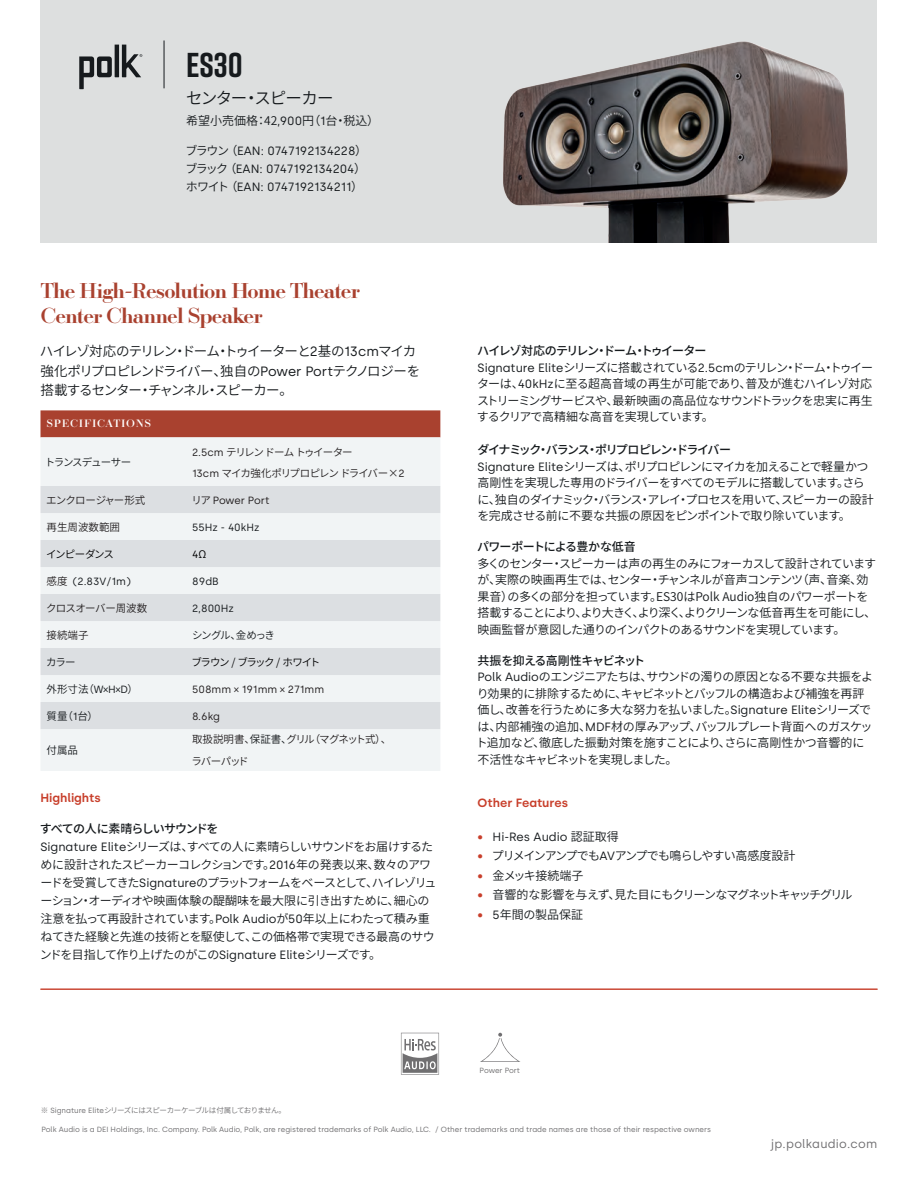
<style>
.page{position:relative;width:918px;height:1188px;background:#fff}
.page>*{position:absolute;margin:0;border:0;box-sizing:border-box;transform-origin:0 0}
.t1{font:700 34.5px "Rift";color:#161a1d}
.t2{font:500 21px/25.5px "Ratio Modern";letter-spacing:-.045em;color:#a9412f}
.t3{font:16.5px "Source Han Sans JP";letter-spacing:-.075em;color:#161a1d}
.t4{font:13.5px/19.5px "Source Han Sans JP";letter-spacing:-.085em;color:#161a1d}
.t5{font:12px/16.5px "Source Han Sans JP";letter-spacing:-.06em;color:#161a1d}
.t6{font:12px/18px "Silka";color:#161a1d;text-align:justify}
.t7{font:12px "Source Han Sans JP";color:#161a1d}
.t8{font:12px "Source Han Sans JP";letter-spacing:-.08em;color:#161a1d}
.t9{font:600 12px "Silka";color:#c83f2b}
.t10{font:12px "Silka";letter-spacing:.025em;color:#706f71}
.t11{font:500 12px "Source Han Sans JP";letter-spacing:-.055em;color:#161a1d}
.t12{font:12px "Source Han Sans JP";letter-spacing:-.03em;color:#161a1d}
.t13{font:10.5px/21.6px "Source Han Sans JP";letter-spacing:-.065em;color:#231f20}
.t14{font:10.5px/21.6px "Source Han Sans JP";letter-spacing:-.1em;color:#231f20}
.t15{font:10.5px "Silka";color:#231f20}
.t16{font:10.5px "Silka";color:#161a1d}
.t17{font:10.5px "Source Han Sans JP";letter-spacing:-.08em;color:#161a1d}
.t18{font:500 10.5px "Ratio Modern";letter-spacing:.07em;color:#fff}
.t19{font:10.5px "Source Han Sans JP";letter-spacing:-.125em;color:#000001}
.t20{font:10.5px "Source Han Sans JP";letter-spacing:-.1em;color:#161a1d}
.t21{font:10.5px "Source Han Sans JP";letter-spacing:-.12em;color:#161a1d}
.t22{font:10.5px "Source Han Sans JP";color:#231f20}
.t23{font:10.5px "Source Han Sans JP";letter-spacing:-.105em;color:#000001}
.t24{font:10.5px "Silka";color:#000001}
.t25{font:7.5px "Silka";color:#706f71}
.t26{font:7.5px "Source Han Sans JP";letter-spacing:-.07em;color:#706f71}
.s1{font-family:"Silka"}
.s2{font-family:"Source Han Sans JP"}
.s3{font-family:"Source Han Sans JP";color:#231f20}
.s4{color:#161a1d}
.s5{font-weight:500}
.s6{color:#c83f2b}
.s7{font-family:"Silka";color:#c83f2b}
.s8{font-family:"Silka";font-weight:600;color:#c83f2b}
</style>
<div class="page">
<div style="left:40px;top:0;width:838px;height:243px;background:#dddfdf"></div>
<svg style="left:79px;top:45px;width:63px;height:44px"></svg>
<hr style="left:164px;top:40px;width:1px;height:48px;background:#161a1d">
<img style="left:503px;top:41px;width:345px;height:202px">
<svg style="left:401px;top:1033px;width:38px;height:42px"></svg>
<svg style="left:480px;top:1033px;width:41px;height:29px"></svg>
<div style="left:40px;top:410px;width:400px;height:27px;background:#a9412f"></div>
<div style="left:40px;top:437px;width:400px;height:334px;background:#f1f4f5"></div>
<svg style="left:40px;top:486px;width:400px;height:243px;fill:#dcdfe2"></svg>
<hr style="left:40px;top:989px;width:838px;height:1px;background:#c83f2b">
<h1 class="t1" style="left:186px;top:41px;width:58px">ES30</h1>
<h3 class="t3" style="left:186px;top:89px;width:149px">センター・スピーカー</h3>
<p class="t7" style="left:186px;top:114px;width:194px">希望小売価格：42<span class="s1">,900</span>円（<span class="s1">1</span>台・税込）</p>
<p class="t6" style="left:185px;top:142px;width:183px"><span class="s2">ブラウン （</span>EAN: 0747192134228<span class="s2">）ブラック （</span>EAN: 0747192134204<span class="s2">）ホワイト （</span>EAN: 0747192134211<span class="s2">）</span></p>
<h2 class="t2" style="left:40px;top:276px;width:321px">The High-Resolution Home Theater<br>Center Channel Speaker</h2>
<p class="t4" style="left:40px;top:342px;width:382px">ハイレゾ対応のテリレン・ドーム・トゥイーターと<span class="s1">2</span>基の<span class="s1">13cm</span>マイカ強化ポリプロピレンドライバー、独自の<span class="s1">Power Port</span>テクノロジーを搭載するセンター・チャンネル・スピーカー。</p>
<p class="t18" style="left:46px;top:416px;width:106px">SPECIFICATIONS</p>
<p class="t20" style="left:45px;top:456px;width:88px">トランスデューサー</p>
<p class="t14" style="left:192px;top:441px;width:214px"><span class="s1">2.5cm</span> テリレン ドームトゥイーター<br><span class="s1">13cm</span> マイカ強化ポリプロピレンドライバー×<span class="s1">2</span></p>
<p class="t13" style="left:46px;top:489px;width:101px">エンクロージャー形式</p>
<p class="t15" style="left:191px;top:495px;width:80px"><span class="s2">リア</span> Power Port</p>
<p class="t22" style="left:46px;top:521px;width:75px">再生周波数範囲</p>
<p class="t16" style="left:192px;top:522px;width:69px">55Hz - 40kHz</p>
<p class="t23" style="left:46px;top:548px;width:69px">インピーダンス</p>
<p class="t24" style="left:192px;top:549px;width:16px">4<span class="s2">Ω</span></p>
<p class="t16" style="left:46px;top:576px;width:86px"><span class="s3">感度</span> (2.83V/1m)</p>
<p class="t16" style="left:192px;top:576px;width:28px">89dB</p>
<p class="t13" style="left:46px;top:597px;width:103px">クロスオーバー周波数</p>
<p class="t16" style="left:192px;top:603px;width:43px">2,800Hz</p>
<p class="t13" style="left:46px;top:624px;width:43px">接続端子</p>
<p class="t21" style="left:192px;top:629px;width:85px">シングル、金めっき</p>
<p class="t17" style="left:46px;top:656px;width:31px">カラー</p>
<p class="t19" style="left:192px;top:656px;width:130px">ブラウン / ブラック / ホワイト</p>
<p class="t17" style="left:46px;top:684px;width:93px">外形寸法（<span class="s1">W×H×D</span>）</p>
<p class="t15" style="left:192px;top:684px;width:134px">508mm × 191mm × 271mm</p>
<p class="t17" style="left:46px;top:711px;width:53px">質量（<span class="s1">1</span>台）</p>
<p class="t15" style="left:192px;top:711px;width:29px">8.6kg</p>
<p class="t17" style="left:46px;top:744px;width:33px">付属品</p>
<p class="t13" style="left:191px;top:729px;width:201px">取扱説明書、<span class="s4">保証書、</span>グリル（マグネット式）、ラバーパッド</p>
<p class="t9" style="left:40px;top:791px;width:62px">Highlights</p>
<p class="t5" style="left:40px;top:820px;width:398px;line-height:18px"><span class="s5">すべての人に素晴らしいサウンドを<br></span><span class="s1">Signature Elite</span>シリーズは、すべての人に素晴らしいサウンドをお届けするために設計されたスピーカーコレクションです。<span class="s1">2016</span>年の発表以来、数々のアワードを受賞してきた<span class="s1">Signature</span>のプラットフォームをベースとして、ハイレゾリューション・オーディオや映画体験の醍醐味を最大限に引き出すために、細心の注意を払って再設計されています。<span class="s1">Polk Audio</span>が<span class="s1">50</span>年以上にわたって積み重ねてきた経験と先進の技術とを駆使して、この価格帯で実現できる最高のサウンドを目指して作り上げたのがこの<span class="s1">Signature Elite</span>シリーズです。</p>
<p class="t5" style="left:477px;top:343px;width:398px"><span class="s5">ハイレゾ対応のテリレン・ドーム・トゥイーター<br></span><span class="s1">Signature Elite</span>シリーズに搭載されている<span class="s1">2.5cm</span>のテリレン・ドーム・トゥイーターは、<span class="s1">40kHz</span>に至る超高音域の再生が可能であり、普及が進むハイレゾ対応ストリーミングサービスや、最新映画の高品位なサウンドトラックを忠実に再生するクリアで高精細な高音を実現しています。</p>
<p class="t5" style="left:477px;top:442px;width:398px"><span class="s5">ダイナミック・バランス・ポリプロピレン・ドライバー<br></span><span class="s1">Signature Elite</span>シリーズは、ポリプロピレンにマイカを加えることで軽量かつ高剛性を実現した専用のドライバーをすべてのモデルに搭載しています。さらに、独自のダイナミック・バランス・アレイ・プロセスを用いて、スピーカーの設計を完成させる前に不要な共振の原因をピンポイントで取り除いています。</p>
<p class="t11" style="left:477px;top:540px;width:160px">パワーポートによる豊かな低音</p>
<p class="t5" style="left:478px;top:555px;width:400px">多くのセンター・スピーカーは声の再生のみにフォーカスして設計されていますが、実際の映画再生では、センター・チャンネルが音声コンテンツ（声、音楽、効果音）の多くの部分を担っています。ES30はPolk Audio独自のパワーポートを搭載することにより、より大きく、より深く、よりクリーンな低音再生を可能にし、映画監督が意図した通りのインパクトのあるサウンドを実現しています。</p>
<p class="t5" style="left:476px;top:652px;width:399px"><span class="s5">共振を抑える高剛性キャビネット<br></span><span class="s1">Polk Audio</span>のエンジニアたちは、サウンドの濁りの原因となる不要な共振をより効果的に排除するために、キャビネットとバッフルの構造および補強を再評価し、改善を行うために多大な努力を払いました。<span class="s1">Signature Elite</span>シリーズでは、内部補強の追加、<span class="s1">MDF</span>材の厚みアップ、バッフルプレート背面へのガスケット追加など、徹底した振動対策を施すことにより、さらに高剛性かつ音響的に不活性なキャビネットを実現しました。</p>
<p class="t9" style="left:478px;top:795px;width:92px">Other Features</p>
<p class="t6" style="left:478px;top:827px;width:143px"><span class="s6">•</span> Hi-Res Audio <span class="s2">認証取得</span></p>
<p class="t8" style="left:478px;top:849px;width:319px"><span class="s7">•</span> プリメインアンプでも<span class="s1">AV</span>アンプでも鳴らしやすい高感度設計</p>
<p class="t12" style="left:478px;top:868px;width:107px"><span class="s8">•</span> 金メッキ接続端子</p>
<p class="t5" style="left:478px;top:887px;width:376px"><span class="s7">•</span> 音響的な影響を与えず、見た目にもクリーンなマグネットキャッチグリル</p>
<p class="t7" style="left:478px;top:907px;width:107px"><span class="s8">•</span> <span class="s1">5</span>年間の製品保証</p>
<p class="t25" style="left:480px;top:1066px;width:42px">Power Port</p>
<p class="t26" style="left:41px;top:1106px;width:247px">※ <span class="s1">Signature Elite</span>シリーズにはスピーカーケーブルは付属しておりません。</p>
<p class="t25" style="left:42px;top:1125px;width:671px">Polk Audio is a DEI Holdings, Inc. Company. Polk Audio, Polk, are registered trademarks of Polk Audio, LLC. / Other trademarks and trade names are those of their respective owners</p>
<p class="t10" style="left:770px;top:1136px;width:109px">jp.polkaudio.com</p>
</div>
